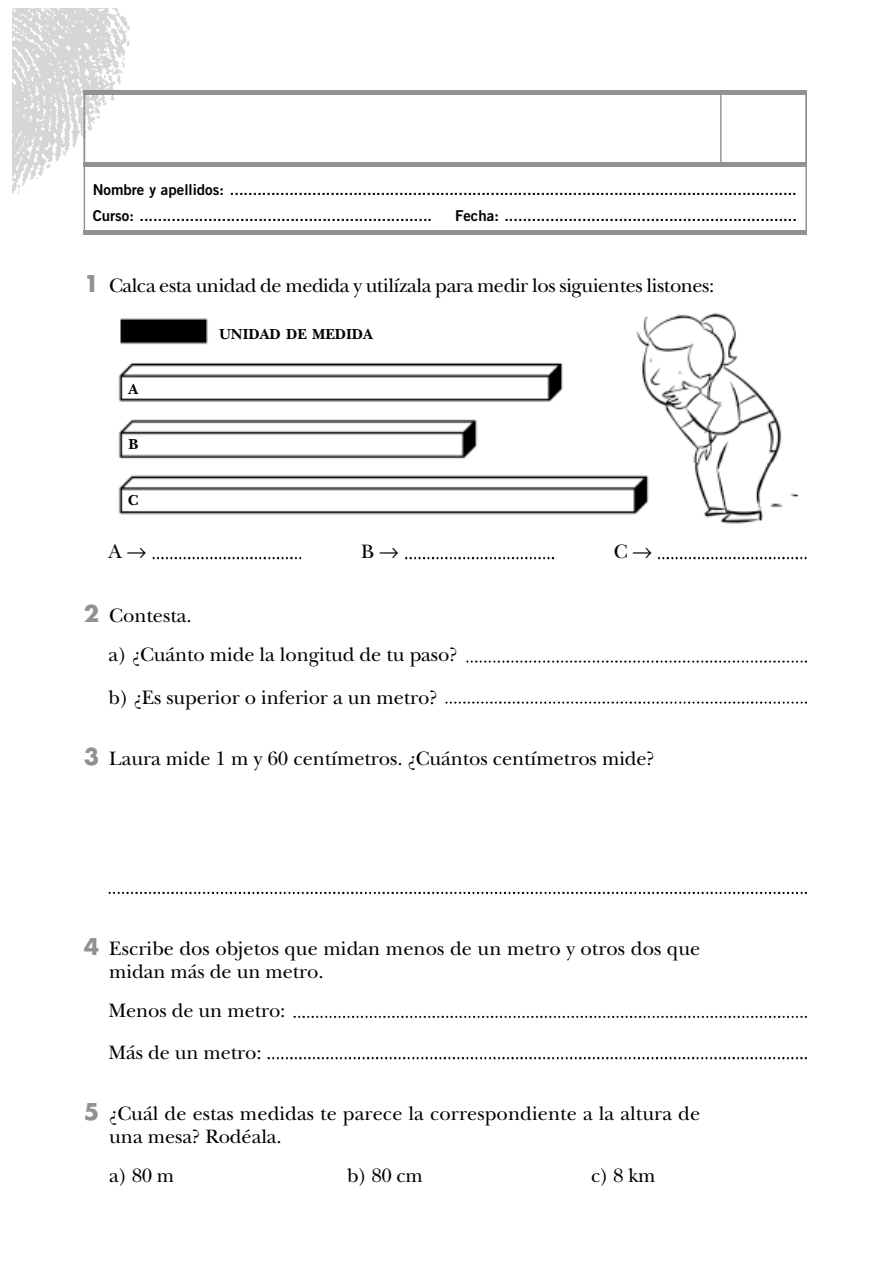
<style>
.page{position:relative;width:893px;height:1263px;background:#fff}
.page>*{position:absolute;margin:0;border:0;box-sizing:border-box;transform-origin:0 0}
.t1{font:20.25px/23.1px "New Baskerville";letter-spacing:-.005em;color:#000}
.t2{font:700 15.15px "New Baskerville";color:#000}
.t3{font:15px/26.7px "Trade Gothic Bold Two";color:#000}
.s1{font-family:"Futura";font-weight:700;font-size:22.5px;color:#919191}
</style>
<div class="page">
<img style="left:12px;top:9px;width:153px;height:226px">
<hr style="left:84px;top:230px;width:723px;height:4px;background:#919191">
<div style="left:84px;top:90px;width:723px;height:5px;background:#919191"></div>
<svg style="left:84px;top:95px;width:723px;height:135px"></svg>
<img style="left:118px;top:313px;width:681px;height:211px">
<svg style="left:108px;top:892px;width:699px;height:2px"></svg>
<svg style="left:466px;top:660px;width:341px;height:3px"></svg>
<svg style="left:152px;top:557px;width:149px;height:2px"></svg>
<svg style="left:405px;top:557px;width:149px;height:2px"></svg>
<svg style="left:658px;top:557px;width:148px;height:2px"></svg>
<svg style="left:445px;top:701px;width:362px;height:3px"></svg>
<svg style="left:293px;top:1016px;width:514px;height:2px"></svg>
<svg style="left:267px;top:1057px;width:540px;height:2px"></svg>
<p class="t3" style="left:93px;top:177px;width:705px">Nombre y apellidos: ............................................................................................................................<br>Curso: ................................................................</p>
<p class="t3" style="left:455px;top:204px;width:343px">Fecha: ................................................................</p>
<p class="t1" style="left:84px;top:276px;width:632px"><span class="s1">1</span> Calca esta unidad de medida y utilízala para medir los siguientes listones:</p>
<p class="t2" style="left:128px;top:383px;width:11px">A</p>
<p class="t2" style="left:128px;top:439px;width:12px">B</p>
<p class="t2" style="left:128px;top:495px;width:12px">C</p>
<p class="t2" style="left:219px;top:329px;width:155px">UNIDAD DE MEDIDA</p>
<p class="t1" style="left:108px;top:542px;width:39px">A→</p>
<p class="t1" style="left:361px;top:542px;width:39px">B→</p>
<p class="t1" style="left:614px;top:542px;width:40px">C→</p>
<p class="t1" style="left:84px;top:606px;width:110px"><span class="s1">2</span> Contesta.</p>
<p class="t1" style="left:108px;top:636px;width:350px;line-height:42.5px">a) ¿Cuánto mide la longitud de tu paso? b) ¿Es superior o inferior a un metro?</p>
<p class="t1" style="left:84px;top:749px;width:572px"><span class="s1">3</span> Laura mide 1 m y 60 centímetros. ¿Cuántos centímetros mide?</p>
<p class="t1" style="left:109px;top:939px;width:592px;text-indent:-26px"><span class="s1">4</span> Escribe dos objetos que midan menos de un metro y otros dos que midan más de un metro.</p>
<p class="t1" style="left:108px;top:991px;width:178px;line-height:42.5px">Menos de un metro:<br>Más de un metro:</p>
<p class="t1" style="left:109px;top:1105px;width:592px;text-indent:-26px"><span class="s1">5</span> ¿Cuál de estas medidas te parece la correspondiente a la altura de una mesa? Rodéala.</p>
<p class="t1" style="left:109px;top:1167px;width:66px">a) 80 m</p>
<p class="t1" style="left:347px;top:1167px;width:77px">b) 80 cm</p>
<p class="t1" style="left:591px;top:1167px;width:66px">c) 8 km</p>
</div>
